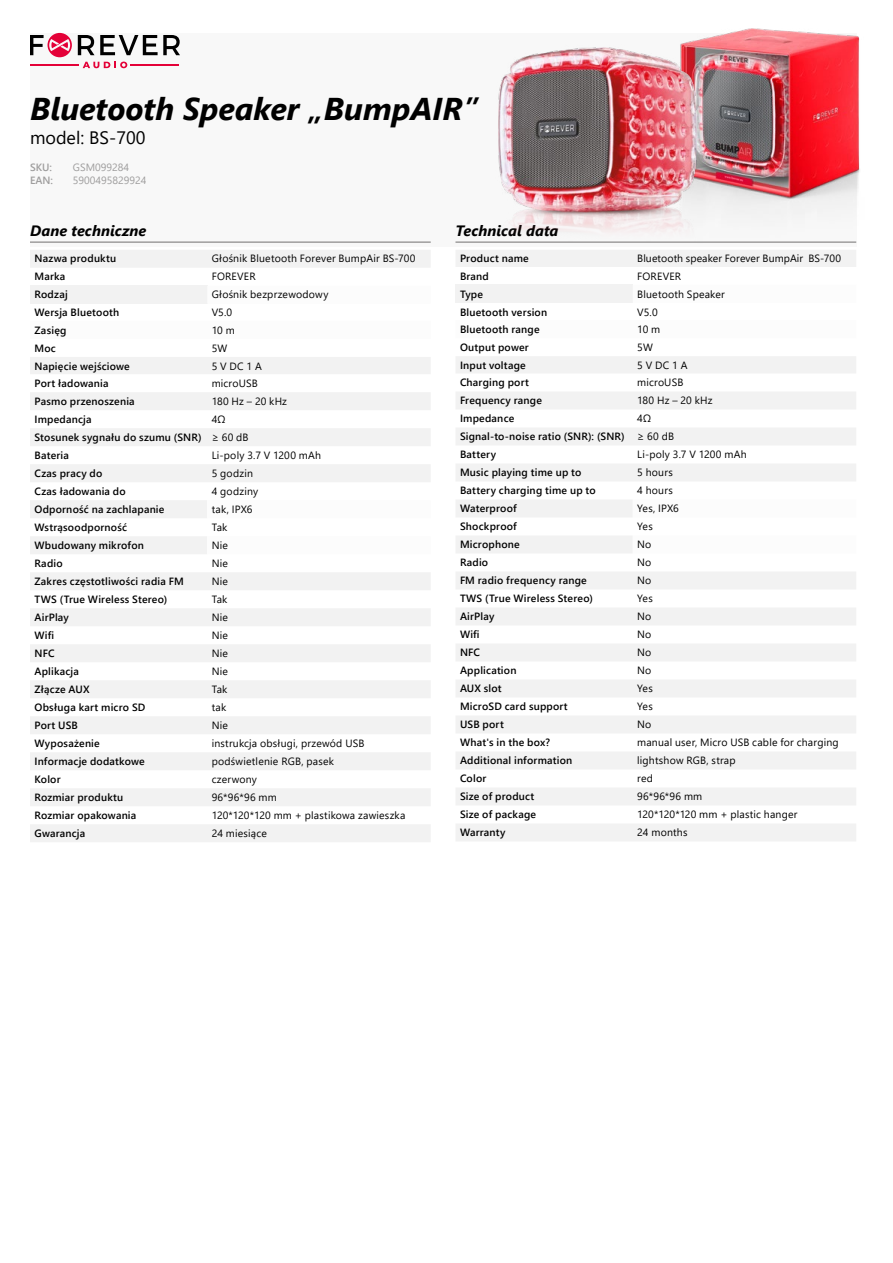
<style>
.page{position:relative;width:893px;height:1263px;background:#fff}
.page>*{position:absolute;margin:0;border:0;box-sizing:border-box;transform-origin:0 0}
.t1{font:italic 700 31.5px "Segoe UI";color:#000}
.t2{font:18px "Segoe UI";color:#000}
.t3{font:italic 700 15px "Segoe UI";letter-spacing:.005em;color:#000}
.t4{font:600 10.5px/18px "Segoe UI";letter-spacing:.02em;color:#000}
.t5{font:10.5px "Segoe UI";letter-spacing:.015em;color:#000}
.t6{font:10.5px/12.8px "Segoe UI";color:#9e9d9d}
.t7{font:600 10.5px/12.8px "Segoe UI";color:#9e9d9d}
.s1{font-weight:400}
</style>
<div class="page">
<div style="left:30px;top:33px;width:826px;height:214px;background:#f8f8f8"></div>
<img style="left:680px;top:28px;width:180px;height:215px">
<hr style="left:30px;top:241px;width:401px;height:2px;background:#9e9d9d">
<hr style="left:455px;top:241px;width:401px;height:2px;background:#9e9d9d">
<svg style="left:78px;top:35px;width:16px;height:20px"></svg>
<svg style="left:100px;top:35px;width:80px;height:20px"></svg>
<svg style="left:30px;top:33px;width:42px;height:24px"></svg>
<hr style="left:30px;top:64px;width:48px;height:2px;background:#e40138">
<hr style="left:131px;top:64px;width:48px;height:2px;background:#e40138">
<svg style="left:83px;top:62px;width:44px;height:6px"></svg>
<svg style="left:30px;top:250px;width:400px;height:592px;fill:#f5f5f5"></svg>
<svg style="left:30px;top:286px;width:400px;height:268px"></svg>
<svg style="left:455px;top:250px;width:401px;height:591px"></svg>
<svg style="left:455px;top:285px;width:401px;height:268px"></svg>
<img style="left:495px;top:45px;width:204px;height:214px">
<h1 class="t1" style="left:30px;top:79px;width:450px">Bluetooth Speaker „BumpAIR”</h1>
<h2 class="t2" style="left:30px;top:121px;width:117px">model: BS-700</h2>
<p class="t6" style="left:73px;top:160px;width:75px">GSM099284<br>5900495829924</p>
<p class="t7" style="left:30px;top:160px;width:25px">SKU:<br>EAN:</p>
<h3 class="t3" style="left:30px;top:216px;width:118px">Dane techniczne</h3>
<h3 class="t3" style="left:455px;top:216px;width:105px">Technical data</h3>
<p class="t4" style="left:34px;top:249px;width:83px">Nazwa produktu</p>
<p class="t5" style="left:212px;top:249px;width:205px">Głośnik Bluetooth Forever BumpAir BS-700</p>
<p class="t4" style="left:34px;top:267px;width:32px">Marka</p>
<p class="t5" style="left:212px;top:267px;width:45px">FOREVER</p>
<p class="t4" style="left:34px;top:285px;width:35px">Rodzaj</p>
<p class="t5" style="left:212px;top:285px;width:118px">Głośnik bezprzewodowy</p>
<p class="t4" style="left:34px;top:303px;width:86px">Wersja Bluetooth</p>
<p class="t5" style="left:212px;top:303px;width:22px">V5.0</p>
<p class="t4" style="left:34px;top:320px;width:34px">Zasięg</p>
<p class="t5" style="left:212px;top:320px;width:25px">10 m</p>
<p class="t4" style="left:34px;top:338px;width:23px">Moc</p>
<p class="t5" style="left:212px;top:338px;width:17px">5W</p>
<p class="t4" style="left:34px;top:356px;width:97px">Napięcie wejściowe</p>
<p class="t5" style="left:212px;top:356px;width:52px">5 V DC 1 A</p>
<p class="t4" style="left:34px;top:373px;width:76px">Port ładowania</p>
<p class="t5" style="left:212px;top:373px;width:48px">microUSB</p>
<p class="t4" style="left:34px;top:391px;width:102px">Pasmo przenoszenia</p>
<p class="t5" style="left:212px;top:391px;width:77px">180 Hz – 20 kHz</p>
<p class="t4" style="left:34px;top:409px;width:59px">Impedancja</p>
<p class="t4" style="left:34px;top:409px;width:216px;text-indent:177px"><span class="s1">4Ω<br></span>Stosunek sygnału do szumu (SNR) <span class="s1">≥ 60 dB<br></span>Bateria</p>
<p class="t5" style="left:212px;top:445px;width:111px">Li-poly 3.7 V 1200 mAh</p>
<p class="t4" style="left:34px;top:463px;width:69px">Czas pracy do</p>
<p class="t5" style="left:212px;top:463px;width:43px">5 godzin</p>
<p class="t4" style="left:34px;top:481px;width:93px">Czas ładowania do</p>
<p class="t5" style="left:212px;top:481px;width:48px">4 godziny</p>
<p class="t4" style="left:34px;top:499px;width:131px">Odporność na zachlapanie</p>
<p class="t5" style="left:212px;top:499px;width:42px">tak, IPX6</p>
<p class="t4" style="left:34px;top:517px;width:94px">Wstrąsoodporność</p>
<p class="t5" style="left:212px;top:517px;width:17px">Tak</p>
<p class="t4" style="left:34px;top:535px;width:111px">Wbudowany mikrofon</p>
<p class="t5" style="left:212px;top:535px;width:18px">Nie</p>
<p class="t4" style="left:34px;top:553px;width:30px">Radio</p>
<p class="t5" style="left:212px;top:553px;width:18px">Nie</p>
<p class="t4" style="left:34px;top:571px;width:151px">Zakres częstotliwości radia FM</p>
<p class="t5" style="left:212px;top:571px;width:18px">Nie</p>
<p class="t4" style="left:34px;top:589px;width:134px">TWS (True Wireless Stereo)</p>
<p class="t5" style="left:212px;top:589px;width:17px">Tak</p>
<p class="t4" style="left:34px;top:607px;width:36px">AirPlay</p>
<p class="t5" style="left:212px;top:607px;width:18px">Nie</p>
<p class="t4" style="left:34px;top:625px;width:21px">Wifi</p>
<p class="t5" style="left:212px;top:625px;width:18px">Nie</p>
<p class="t4" style="left:34px;top:643px;width:22px">NFC</p>
<p class="t5" style="left:212px;top:643px;width:18px">Nie</p>
<p class="t4" style="left:34px;top:661px;width:46px">Aplikacja</p>
<p class="t5" style="left:212px;top:661px;width:18px">Nie</p>
<p class="t4" style="left:34px;top:679px;width:56px">Złącze AUX</p>
<p class="t5" style="left:212px;top:679px;width:17px">Tak</p>
<p class="t4" style="left:34px;top:697px;width:112px">Obsługa kart micro SD</p>
<p class="t5" style="left:212px;top:697px;width:16px">tak</p>
<p class="t4" style="left:34px;top:715px;width:45px">Port USB</p>
<p class="t5" style="left:212px;top:715px;width:18px">Nie</p>
<p class="t4" style="left:34px;top:733px;width:67px">Wyposażenie</p>
<p class="t5" style="left:212px;top:733px;width:154px">instrukcja obsługi, przewód USB</p>
<p class="t4" style="left:34px;top:751px;width:112px">Informacje dodatkowe</p>
<p class="t5" style="left:212px;top:751px;width:124px">podświetlenie RGB, pasek</p>
<p class="t4" style="left:34px;top:769px;width:28px">Kolor</p>
<p class="t5" style="left:212px;top:769px;width:47px">czerwony</p>
<p class="t4" style="left:34px;top:787px;width:90px">Rozmiar produktu</p>
<p class="t5" style="left:212px;top:787px;width:67px">96*96*96 mm</p>
<p class="t4" style="left:34px;top:805px;width:103px">Rozmiar opakowania</p>
<p class="t5" style="left:212px;top:805px;width:195px">120*120*120 mm + plastikowa zawieszka</p>
<p class="t4" style="left:34px;top:823px;width:52px">Gwarancja</p>
<p class="t5" style="left:212px;top:823px;width:57px">24 miesiące</p>
<p class="t4" style="left:460px;top:249px;width:70px">Product name</p>
<p class="t5" style="left:637px;top:249px;width:205px">Bluetooth speaker Forever BumpAir BS-700</p>
<p class="t4" style="left:460px;top:266px;width:30px">Brand</p>
<p class="t5" style="left:637px;top:266px;width:45px">FOREVER</p>
<p class="t4" style="left:460px;top:284px;width:25px">Type</p>
<p class="t5" style="left:637px;top:284px;width:89px">Bluetooth Speaker</p>
<p class="t4" style="left:460px;top:302px;width:89px">Bluetooth version</p>
<p class="t5" style="left:637px;top:302px;width:22px">V5.0</p>
<p class="t4" style="left:460px;top:319px;width:81px">Bluetooth range</p>
<p class="t5" style="left:637px;top:319px;width:25px">10 m</p>
<p class="t4" style="left:460px;top:337px;width:70px">Output power</p>
<p class="t5" style="left:637px;top:337px;width:17px">5W</p>
<p class="t4" style="left:460px;top:355px;width:67px">Input voltage</p>
<p class="t5" style="left:637px;top:355px;width:52px">5 V DC 1 A</p>
<p class="t4" style="left:460px;top:373px;width:70px">Charging port</p>
<p class="t5" style="left:637px;top:373px;width:48px">microUSB</p>
<p class="t4" style="left:460px;top:391px;width:84px">Frequency range</p>
<p class="t5" style="left:637px;top:391px;width:77px">180 Hz – 20 kHz</p>
<p class="t4" style="left:460px;top:409px;width:56px">Impedance</p>
<p class="t4" style="left:460px;top:409px;width:216px;text-indent:177px"><span class="s1">4Ω<br></span>Signal-to-noise ratio (SNR): (SNR) <span class="s1">≥ 60 dB<br></span>Battery</p>
<p class="t5" style="left:637px;top:445px;width:111px">Li-poly 3.7 V 1200 mAh</p>
<p class="t4" style="left:460px;top:463px;width:123px">Music playing time up to</p>
<p class="t5" style="left:637px;top:463px;width:37px">5 hours</p>
<p class="t4" style="left:460px;top:481px;width:137px">Battery charging time up to</p>
<p class="t5" style="left:637px;top:481px;width:37px">4 hours</p>
<p class="t4" style="left:460px;top:499px;width:58px">Waterproof</p>
<p class="t5" style="left:637px;top:499px;width:43px">Yes, IPX6</p>
<p class="t4" style="left:460px;top:517px;width:58px">Shockproof</p>
<p class="t5" style="left:637px;top:517px;width:17px">Yes</p>
<p class="t4" style="left:460px;top:535px;width:61px">Microphone</p>
<p class="t5" style="left:637px;top:535px;width:16px">No</p>
<p class="t4" style="left:460px;top:553px;width:30px">Radio</p>
<p class="t5" style="left:637px;top:553px;width:16px">No</p>
<p class="t4" style="left:460px;top:571px;width:128px">FM radio frequency range</p>
<p class="t5" style="left:637px;top:571px;width:16px">No</p>
<p class="t4" style="left:460px;top:589px;width:134px">TWS (True Wireless Stereo)</p>
<p class="t5" style="left:637px;top:589px;width:17px">Yes</p>
<p class="t4" style="left:460px;top:607px;width:36px">AirPlay</p>
<p class="t5" style="left:637px;top:607px;width:16px">No</p>
<p class="t4" style="left:460px;top:625px;width:21px">Wifi</p>
<p class="t5" style="left:637px;top:625px;width:16px">No</p>
<p class="t4" style="left:460px;top:643px;width:22px">NFC</p>
<p class="t5" style="left:637px;top:643px;width:16px">No</p>
<p class="t4" style="left:460px;top:661px;width:58px">Application</p>
<p class="t5" style="left:637px;top:661px;width:16px">No</p>
<p class="t4" style="left:460px;top:679px;width:43px">AUX slot</p>
<p class="t5" style="left:637px;top:679px;width:17px">Yes</p>
<p class="t4" style="left:460px;top:697px;width:109px">MicroSD card support</p>
<p class="t5" style="left:637px;top:697px;width:17px">Yes</p>
<p class="t4" style="left:460px;top:715px;width:45px">USB port</p>
<p class="t5" style="left:637px;top:715px;width:16px">No</p>
<p class="t4" style="left:460px;top:733px;width:92px">What's in the box?</p>
<p class="t5" style="left:637px;top:733px;width:203px">manual user, Micro USB cable for charging</p>
<p class="t4" style="left:460px;top:751px;width:114px">Additional information</p>
<p class="t5" style="left:637px;top:751px;width:100px">lightshow RGB, strap</p>
<p class="t4" style="left:460px;top:769px;width:28px">Color</p>
<p class="t5" style="left:637px;top:769px;width:17px">red</p>
<p class="t4" style="left:460px;top:787px;width:76px">Size of product</p>
<p class="t5" style="left:637px;top:787px;width:67px">96*96*96 mm</p>
<p class="t4" style="left:460px;top:805px;width:78px">Size of package</p>
<p class="t5" style="left:637px;top:805px;width:162px">120*120*120 mm + plastic hanger</p>
<p class="t4" style="left:460px;top:823px;width:47px">Warranty</p>
<p class="t5" style="left:637px;top:823px;width:52px">24 months</p>
</div>
